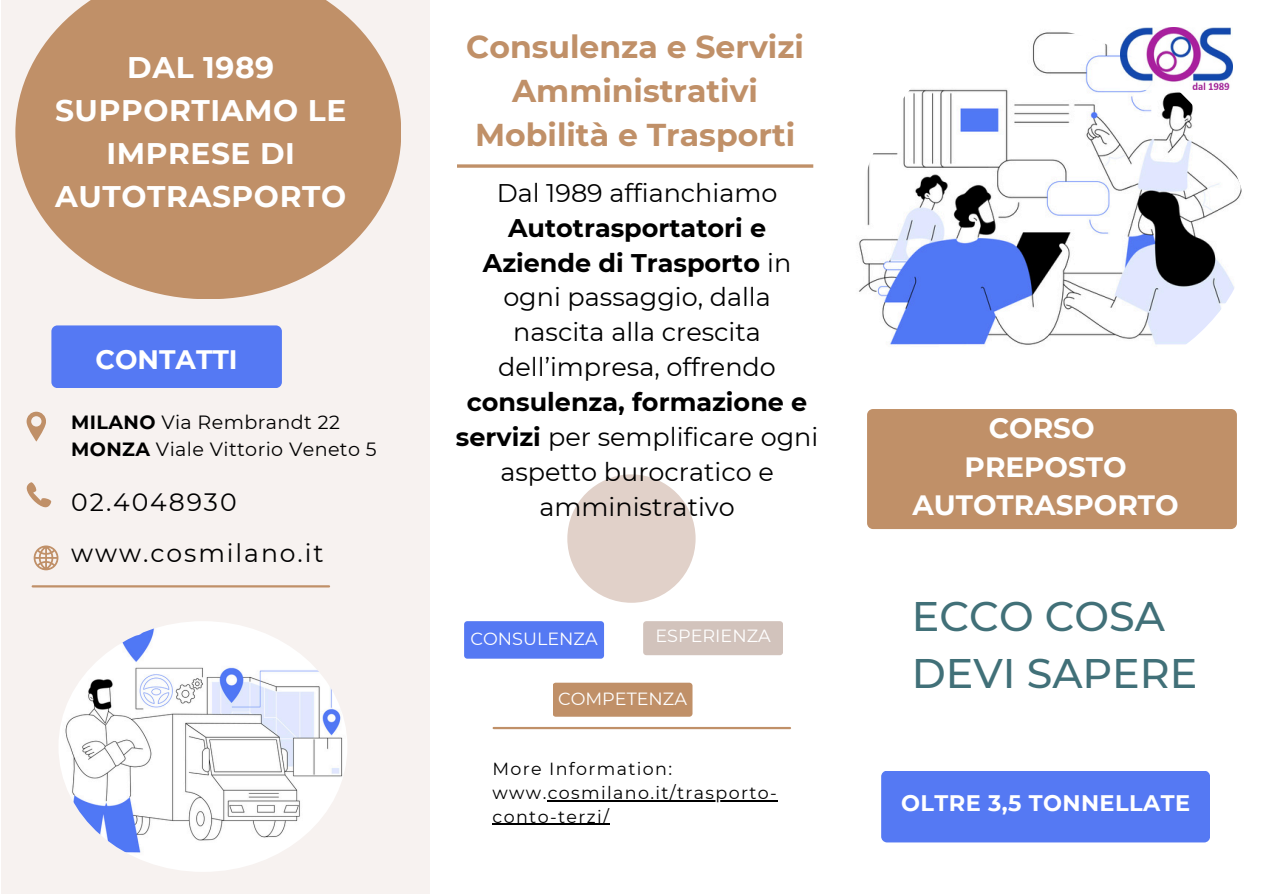
<style>
.page{position:relative;width:1263px;height:894px;background:#fff}
.page>*{position:absolute;margin:0;border:0;box-sizing:border-box;transform-origin:0 0}
.t1{font:500 41.25px/57.3px "Montserrat";color:#417078}
.t2{font:700 31.5px/43.8px "Montserrat";color:#c09068;text-align:center}
.t3{font:700 29.7px/42.8px "Montserrat";letter-spacing:.02em;color:#fff;text-align:center}
.t4{font:700 27.9px/38.2px "Montserrat";color:#fff;text-align:center}
.t5{font:700 26.7px "Montserrat";color:#fff}
.t6{font:25.5px/34.8px "Montserrat";color:#000;text-align:center}
.t7{font:25.05px "Montserrat";letter-spacing:.075em;color:#000}
.t8{font:700 22.5px "Montserrat";letter-spacing:.02em;color:#fff}
.t9{font:19.2px "Montserrat";letter-spacing:.02em;color:#000}
.t10{font:17.55px "Montserrat";letter-spacing:.075em;color:#000}
.t11{font:17.55px "Montserrat";color:#fff}
.s1{font-weight:700}
</style>
<div class="page">
<div style="left:1px;top:0;width:429px;height:893px;background:#f7f2f0"></div>
<img style="left:858px;top:27px;width:384px;height:318px">
<svg style="left:15px;top:0;width:386px;height:299px;fill:#c09068"></svg>
<div style="left:567px;top:474px;width:129px;height:128px;background:#e1d1c9;border-radius:50%"></div>
<img style="left:58px;top:621px;width:289px;height:250px;border-radius:50%">
<div style="left:881px;top:770px;width:329px;height:72px;background:#5579f3;border-radius:6px"></div>
<div style="left:867px;top:409px;width:370px;height:120px;background:#c09068;border-radius:6px"></div>
<div style="left:51px;top:325px;width:231px;height:63px;background:#5579f3;border-radius:6px"></div>
<hr style="left:494px;top:726px;width:296px;height:3px;background:#c09068">
<svg style="left:27px;top:411px;width:19px;height:30px"></svg>
<svg style="left:27px;top:482px;width:24px;height:25px"></svg>
<svg style="left:34px;top:545px;width:24px;height:25px"></svg>
<img style="left:1120px;top:28px;width:113px;height:62px">
<hr style="left:548px;top:799px;width:230px;height:2px;background:#000">
<hr style="left:492px;top:823px;width:118px;height:1px;background:#000">
<div style="left:464px;top:621px;width:140px;height:37px;background:#5579f3;border-radius:3px"></div>
<div style="left:643px;top:621px;width:140px;height:34px;background:#d2c3bc;border-radius:3px"></div>
<div style="left:553px;top:682px;width:139px;height:34px;background:#c09068;border-radius:3px"></div>
<hr style="left:33px;top:585px;width:296px;height:2px;background:#c09068">
<svg style="left:457px;top:164px;width:356px;height:4px"></svg>
<p class="t3" style="left:127px;top:46px;width:148px">DAL 1989</p>
<h4 class="t3" style="left:55px;top:89px;width:293px">SUPPORTIAMO LE<br>IMPRESE DI<br>AUTOTRASPORTO</h4>
<p class="t5" style="left:96px;top:343px;width:144px">CONTATTI</p>
<p class="t9" style="left:71px;top:410px;width:270px"><span class="s1">MILANO</span> Via Rembrandt 22</p>
<p class="t9" style="left:71px;top:437px;width:307px"><span class="s1">MONZA</span> Viale Vittorio Veneto 5</p>
<p class="t7" style="left:71px;top:487px;width:167px">02.4048930</p>
<h3 class="t7" style="left:71px;top:537px;width:254px">www.cosmilano.it</h3>
<h5 class="t2" style="left:466px;top:25px;width:339px">Consulenza e Servizi<br>Amministrativi<br>Mobilità e Trasporti</h5>
<p class="t6" style="left:456px;top:175px;width:364px">Dal 1989 affianchiamo<br><span class="s1">Autotrasportatori e<br>Aziende di Trasporto</span> in ogni passaggio, dalla nascita alla crescita dell’impresa, offrendo <span class="s1">consulenza, formazione e servizi</span> per semplificare ogni aspetto burocratico e amministrativo</p>
<p class="t11" style="left:470px;top:628px;width:129px">CONSULENZA</p>
<p class="t11" style="left:655px;top:624px;width:117px">ESPERIENZA</p>
<p class="t11" style="left:558px;top:688px;width:130px">COMPETENZA</p>
<p class="t10" style="left:492px;top:758px;width:181px">More Information:</p>
<h6 class="t10" style="left:492px;top:781px;width:286px">www.cosmilano.it/trasporto-</h6>
<p class="t10" style="left:492px;top:805px;width:118px">conto-terzi/</p>
<p class="t4" style="left:912px;top:409px;width:268px">CORSO<br>PREPOSTO<br>AUTOTRASPORTO</p>
<p class="t1" style="left:912px;top:587px;width:287px">ECCO COSA<br>DEVI SAPERE</p>
<h6 class="t8" style="left:901px;top:789px;width:291px">OLTRE 3,5 TONNELLATE</h6>
</div>
